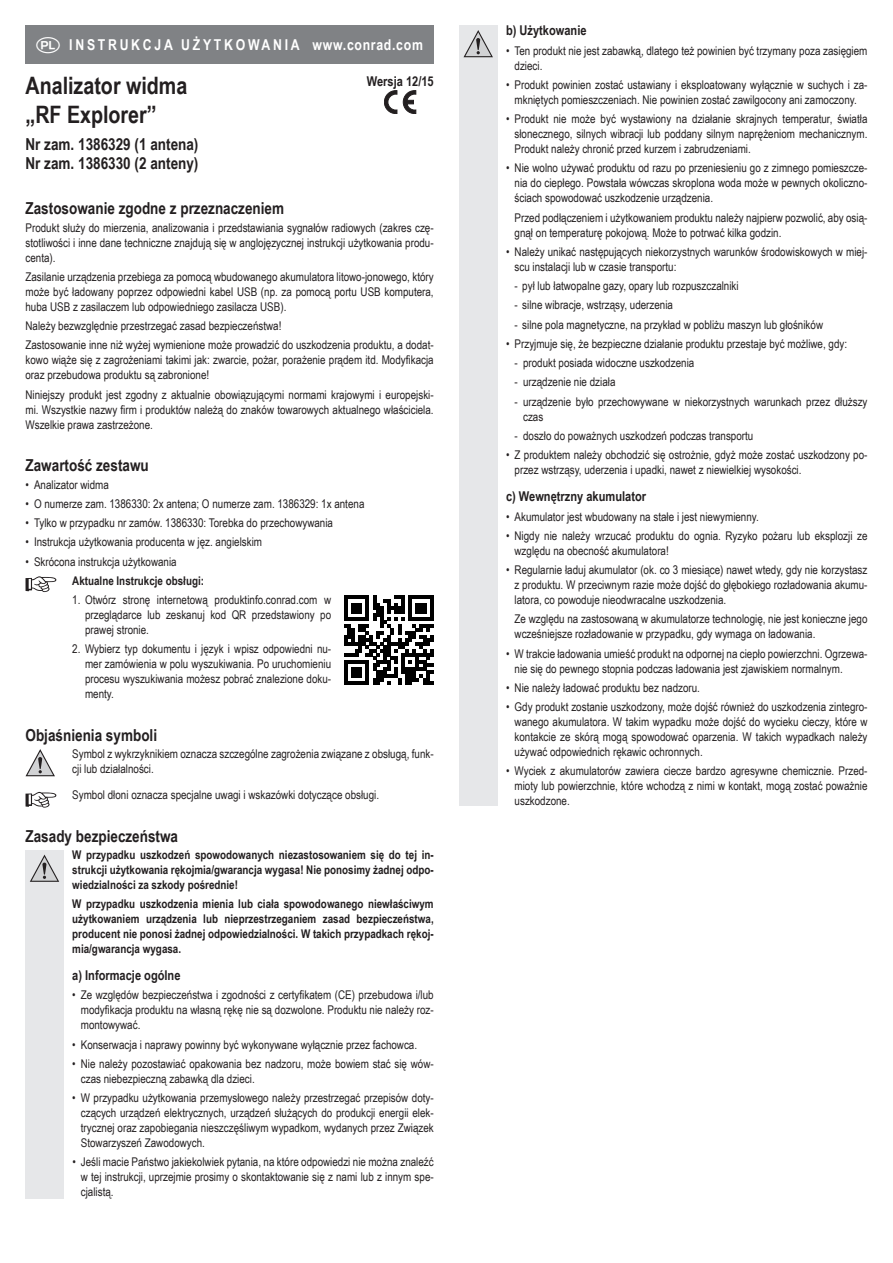
<style>
.page{position:relative;width:893px;height:1263px;background:#fff}
.page>*{position:absolute;margin:0;border:0;box-sizing:border-box;transform-origin:0 0}
.t1{font:700 24px/28.8px "Arial Narrow";color:#231f20}
.t2{font:700 16.5px/19.8px "Arial Narrow";color:#231f20}
.t3{font:700 15px "Arial Narrow";letter-spacing:.18em;color:#fff}
.t4{font:700 13.5px "Arial Narrow";color:#231f20}
.t5{font:12px/15px "Arial Narrow";color:#231f20;text-align:justify}
.t6{font:700 12px/15px "Arial Narrow";color:#231f20;text-align:justify}
</style>
<div class="page">
<svg style="left:26px;top:576px;width:30px;height:16px"></svg>
<svg style="left:26px;top:749px;width:29px;height:27px"></svg>
<svg style="left:26px;top:792px;width:30px;height:16px"></svg>
<svg style="left:344px;top:595px;width:89px;height:90px"></svg>
<div style="left:26px;top:26px;width:408px;height:38px;background:#808285"></div>
<svg style="left:384px;top:90px;width:13px;height:24px"></svg>
<svg style="left:403px;top:90px;width:13px;height:24px"></svg>
<div style="left:26px;top:850px;width:38px;height:348px;background:#e6e7e9"></div>
<svg style="left:30px;top:854px;width:29px;height:28px"></svg>
<div style="left:459px;top:26px;width:38px;height:780px;background:#e6e7e9"></div>
<svg style="left:463px;top:30px;width:30px;height:27px"></svg>
<p class="t3" style="left:69px;top:33px;width:355px">INSTRUKCJA UŻYTKOWANIA www.conrad.com</p>
<h1 class="t1" style="left:26px;top:70px;width:163px">Analizator widma „RF Explorer”</h1>
<h2 class="t2" style="left:26px;top:133px;width:174px">Nr zam. 1386329 (1 antena)<br>Nr zam. 1386330 (2 anteny)</h2>
<p class="t4" style="left:367px;top:71px;width:68px">Wersja 12/15</p>
<h2 class="t2" style="left:26px;top:198px;width:260px">Zastosowanie zgodne z przeznaczeniem</h2>
<p class="t5" style="left:26px;top:219px;width:410px">Produkt służy do mierzenia, analizowania i przedstawiania sygnałów radiowych (zakres czę&shy;stotliwości i inne dane techniczne znajdują się w anglojęzycznej instrukcji użytkowania produ&shy;centa).</p>
<p class="t5" style="left:26px;top:269px;width:410px">Zasilanie urządzenia przebiega za pomocą wbudowanego akumulatora litowo-jonowego, który może być ładowany poprzez odpowiedni kabel USB (np. za pomocą portu USB komputera, huba USB z zasilaczem lub odpowiedniego zasilacza USB).</p>
<p class="t5" style="left:26px;top:316px;width:410px;line-height:19.2px">Należy bezwzględnie przestrzegać zasad bezpieczeństwa!<br>Zastosowanie inne niż wyżej wymienione może prowadzić do uszkodzenia produktu, a dodat-</p>
<p class="t5" style="left:26px;top:352px;width:410px">kowo wiąże się z zagrożeniami takimi jak: zwarcie, pożar, porażenie prądem itd. Modyfikacja oraz przebudowa produktu są zabronione!</p>
<p class="t5" style="left:26px;top:386px;width:410px">Niniejszy produkt jest zgodny z aktualnie obowiązującymi normami krajowymi i europejski&shy;mi. Wszystkie nazwy firm i produktów należą do znaków towarowych aktualnego właściciela.<br>Wszelkie prawa zastrzeżone.</p>
<h2 class="t2" style="left:26px;top:455px;width:125px">Zawartość zestawu</h2>
<p class="t5" style="left:26px;top:476px;width:85px">• Analizator widma</p>
<p class="t5" style="left:26px;top:496px;width:340px">• O numerze zam. 1386330: 2x antena; O numerze zam. 1386329: 1x antena</p>
<p class="t5" style="left:26px;top:515px;width:309px">• Tylko w przypadku nr zamów. 1386330: Torebka do przechowywania</p>
<p class="t5" style="left:26px;top:534px;width:238px">• Instrukcja użytkowania producenta w jęz. angielskim</p>
<p class="t5" style="left:26px;top:553px;width:153px">• Skrócona instrukcja użytkowania</p>
<p class="t6" style="left:72px;top:573px;width:133px">Aktualne Instrukcje obsługi:</p>
<p class="t5" style="left:85px;top:592px;width:248px;text-indent:-13px">1. Otwórz stronę internetową produktinfo.conrad.com w przeglądarce lub zeskanuj kod QR przedstawiony po prawej stronie.</p>
<p class="t5" style="left:85px;top:641px;width:248px;text-indent:-13px">2. Wybierz typ dokumentu i język i wpisz odpowiedni nu&shy;mer zamówienia w polu wyszukiwania. Po uruchomieniu procesu wyszukiwania możesz pobrać znalezione doku&shy;menty.</p>
<h2 class="t2" style="left:26px;top:725px;width:133px">Objaśnienia symboli</h2>
<p class="t5" style="left:72px;top:746px;width:363px">Symbol z wykrzyknikiem oznacza szczególne zagrożenia związane z obsługą, funk&shy;cji lub działalności.</p>
<p class="t5" style="left:72px;top:786px;width:308px">Symbol dłoni oznacza specjalne uwagi i wskazówki dotyczące obsługi.</p>
<h2 class="t2" style="left:26px;top:825px;width:154px">Zasady bezpieczeństwa</h2>
<p class="t6" style="left:72px;top:846px;width:363px">W przypadku uszkodzeń spowodowanych niezastosowaniem się do tej in&shy;strukcji użytkowania rękojmia/gwarancja wygasa! Nie ponosimy żadnej odpo&shy;wiedzialności za szkody pośrednie!</p>
<p class="t6" style="left:72px;top:896px;width:363px">W przypadku uszkodzenia mienia lub ciała spowodowanego niewłaściwym użytkowaniem urządzenia lub nieprzestrzeganiem zasad bezpieczeństwa, producent nie ponosi żadnej odpowiedzialności. W takich przypadkach rękoj&shy;mia/gwarancja wygasa.</p>
<p class="t4" style="left:72px;top:965px;width:110px">a) Informacje ogólne</p>
<p class="t5" style="left:81px;top:987px;width:354px;text-indent:-9px">• Ze względów bezpieczeństwa i zgodności z certyfikatem (CE) przebudowa i/lub modyfikacja produktu na własną rękę nie są dozwolone. Produktu nie należy roz&shy;montowywać.</p>
<p class="t5" style="left:72px;top:1036px;width:346px">• Konserwacja i naprawy powinny być wykonywane wyłącznie przez fachowca.</p>
<p class="t5" style="left:81px;top:1056px;width:354px;text-indent:-9px">• Nie należy pozostawiać opakowania bez nadzoru, może bowiem stać się wów&shy;czas niebezpieczną zabawką dla dzieci.</p>
<p class="t5" style="left:81px;top:1090px;width:354px;text-indent:-9px">• W przypadku użytkowania przemysłowego należy przestrzegać przepisów doty&shy;czących urządzeń elektrycznych, urządzeń służących do produkcji energii elek&shy;trycznej oraz zapobiegania nieszczęśliwym wypadkom, wydanych przez Związek Stowarzyszeń Zawodowych.</p>
<p class="t5" style="left:81px;top:1154px;width:354px;text-indent:-9px">• Jeśli macie Państwo jakiekolwiek pytania, na które odpowiedzi nie można znaleźć w tej instrukcji, uprzejmie prosimy o skontaktowanie się z nami lub z innym spe&shy;cjalistą.</p>
<p class="t4" style="left:506px;top:20px;width:82px">b) Użytkowanie</p>
<p class="t5" style="left:514px;top:42px;width:354px;text-indent:-9px">• Ten produkt nie jest zabawką, dlatego też powinien być trzymany poza zasięgiem dzieci.</p>
<p class="t5" style="left:506px;top:77px;width:363px;text-align:center">• Produkt powinien zostać ustawiany i eksploatowany wyłącznie w suchych i za&shy;mkniętych pomieszczeniach. Nie powinien zostać zawilgocony ani zamoczony.</p>
<p class="t5" style="left:515px;top:111px;width:354px;text-indent:-9px">• Produkt nie może być wystawiony na działanie skrajnych temperatur, światła słonecznego, silnych wibracji lub poddany silnym naprężeniom mechanicznym.<br>Produkt należy chronić przed kurzem i zabrudzeniami.</p>
<p class="t5" style="left:515px;top:160px;width:354px;text-indent:-9px">• Nie wolno używać produktu od razu po przeniesieniu go z zimnego pomieszcze&shy;nia do ciepłego. Powstała wówczas skroplona woda może w pewnych okoliczno&shy;ściach spowodować uszkodzenie urządzenia.</p>
<p class="t5" style="left:515px;top:209px;width:354px">Przed podłączeniem i użytkowaniem produktu należy najpierw pozwolić, aby osią&shy;gnął on temperaturę pokojową. Może to potrwać kilka godzin.</p>
<p class="t5" style="left:515px;top:244px;width:354px;text-indent:-9px">• Należy unikać następujących niekorzystnych warunków środowiskowych w miej&shy;scu instalacji lub w czasie transportu:</p>
<p class="t5" style="left:515px;top:278px;width:226px">- pył lub łatwopalne gazy, opary lub rozpuszczalniki</p>
<p class="t5" style="left:515px;top:297px;width:160px">- silne wibracje, wstrząsy, uderzenia</p>
<p class="t5" style="left:515px;top:316px;width:310px">- silne pola magnetyczne, na przykład w pobliżu maszyn lub głośników</p>
<p class="t5" style="left:506px;top:336px;width:343px">• Przyjmuje się, że bezpieczne działanie produktu przestaje być możliwe, gdy:</p>
<p class="t5" style="left:515px;top:355px;width:181px">- produkt posiada widoczne uszkodzenia</p>
<p class="t5" style="left:515px;top:374px;width:102px">- urządzenie nie działa</p>
<p class="t5" style="left:523px;top:393px;width:346px;text-indent:-9px">- urządzenie było przechowywane w niekorzystnych warunkach przez dłuższy czas</p>
<p class="t5" style="left:515px;top:428px;width:240px">- doszło do poważnych uszkodzeń podczas transportu</p>
<p class="t5" style="left:515px;top:447px;width:354px;text-indent:-9px">• Z produktem należy obchodzić się ostrożnie, gdyż może zostać uszkodzony po&shy;przez wstrząsy, uderzenia i upadki, nawet z niewielkiej wysokości.</p>
<p class="t4" style="left:506px;top:486px;width:142px">c) Wewnętrzny akumulator</p>
<p class="t5" style="left:506px;top:508px;width:254px">• Akumulator jest wbudowany na stałe i jest niewymienny.</p>
<p class="t5" style="left:515px;top:528px;width:354px;text-indent:-9px">• Nigdy nie należy wrzucać produktu do ognia. Ryzyko pożaru lub eksplozji ze względu na obecność akumulatora!</p>
<p class="t5" style="left:515px;top:562px;width:354px;text-indent:-9px">• Regularnie ładuj akumulator (ok. co 3 miesiące) nawet wtedy, gdy nie korzystasz z produktu. W przeciwnym razie może dojść do głębokiego rozładowania akumu&shy;latora, co powoduje nieodwracalne uszkodzenia.</p>
<p class="t5" style="left:515px;top:611px;width:354px">Ze względu na zastosowaną w akumulatorze technologię, nie jest konieczne jego wcześniejsze rozładowanie w przypadku, gdy wymaga on ładowania.</p>
<p class="t5" style="left:515px;top:645px;width:354px;text-indent:-9px">• W trakcie ładowania umieść produkt na odpornej na ciepło powierzchni. Ogrzewa&shy;nie się do pewnego stopnia podczas ładowania jest zjawiskiem normalnym.</p>
<p class="t5" style="left:506px;top:680px;width:195px">• Nie należy ładować produktu bez nadzoru.</p>
<p class="t5" style="left:515px;top:699px;width:354px;text-indent:-9px">• Gdy produkt zostanie uszkodzony, może dojść również do uszkodzenia zintegro&shy;wanego akumulatora. W takim wypadku może dojść do wycieku cieczy, które w kontakcie ze skórą mogą spowodować oparzenia. W takich wypadkach należy używać odpowiednich rękawic ochronnych.</p>
<p class="t5" style="left:515px;top:763px;width:354px;text-indent:-9px">• Wyciek z akumulatorów zawiera ciecze bardzo agresywne chemicznie. Przed&shy;mioty lub powierzchnie, które wchodzą z nimi w kontakt, mogą zostać poważnie uszkodzone.</p>
</div>
